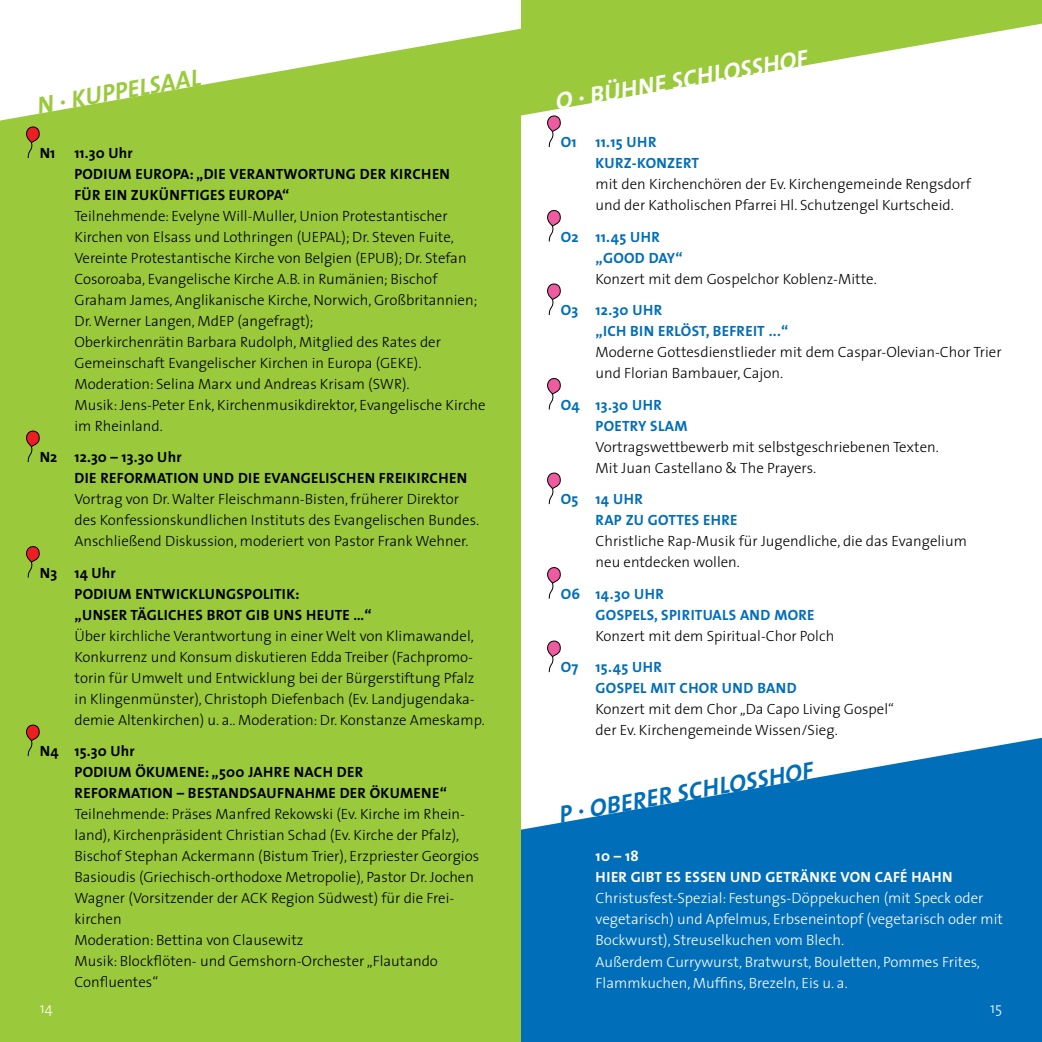
<style>
.page{position:relative;width:1042px;height:1042px;background:#fff}
.page>*{position:absolute;margin:0;border:0;box-sizing:border-box;transform-origin:0 0}
.t1{font:italic 700 24.5px "The Sans";color:#006eb9}
.t2{font:italic 700 24.5px "The Sans";color:#fff}
.t3{font:italic 700 24.5px "The Sans";color:#9aca3c}
.t4{font:300 14.88px/21px "The Sans";color:#000}
.t5{font:700 14.88px/21px "The Sans";letter-spacing:.02em;color:#000}
.t6{font:300 14.88px/21px "The Sans";color:#fff}
.t7{font:700 14.88px/21px "The Sans";letter-spacing:.02em;color:#006eb9}
.t8{font:700 14.88px/21px "The Sans";letter-spacing:.02em;color:#fff}
</style>
<div class="page">
<svg style="left:521px;top:738px;width:521px;height:304px;background:#2683c3"></svg>
<div style="left:0;top:17px;width:521px;height:1025px;background:#9aca3c"></div>
<svg style="left:0;top:17px;width:521px;height:104px;fill:#fff"></svg>
<svg style="left:521px;top:0;width:521px;height:116px;fill:#9aca3c"></svg>
<svg style="left:26px;top:126px;width:14px;height:32px"></svg>
<svg style="left:547px;top:114px;width:15px;height:33px"></svg>
<svg style="left:547px;top:210px;width:14px;height:32px"></svg>
<svg style="left:547px;top:283px;width:14px;height:32px"></svg>
<svg style="left:547px;top:378px;width:14px;height:32px"></svg>
<svg style="left:547px;top:472px;width:14px;height:33px"></svg>
<svg style="left:547px;top:567px;width:14px;height:32px"></svg>
<svg style="left:547px;top:640px;width:14px;height:33px"></svg>
<svg style="left:26px;top:430px;width:14px;height:33px"></svg>
<svg style="left:26px;top:546px;width:14px;height:32px"></svg>
<svg style="left:26px;top:724px;width:14px;height:33px"></svg>
<h1 class="t3" style="left:34px;top:85px;width:167px;rotate:-10deg">N · KUPPELSAAL</h1>
<p class="t5" style="left:40px;top:142px;width:17px">N1</p>
<p class="t5" style="left:74px;top:142px;width:377px">11.30 Uhr<br>PODIUM EUROPA: „DIE VERANTWORTUNG DER KIRCHEN<br>FÜR EIN ZUKÜNFTIGES EUROPA“</p>
<p class="t4" style="left:74px;top:205px;width:413px">Teilnehmende: Evelyne Will-Muller, Union Protestantischer Kirchen von Elsass und Lothringen (UEPAL); Dr. Steven Fuite, Vereinte Protestantische Kirche von Belgien (EPUB); Dr. Stefan Cosoroaba, Evangelische Kirche A.B. in Rumänien; Bischof Graham James, Anglikanische Kirche, Norwich, Großbritannien; Dr.Werner Langen, MdEP (angefragt);<br>Oberkirchenrätin Barbara Rudolph, Mitglied des Rates der Gemeinschaft Evangelischer Kirchen in Europa (GEKE).<br>Moderation: Selina Marx und Andreas Krisam (SWR).<br>Musik: Jens-Peter Enk, Kirchenmusikdirektor, Evangelische Kirche im Rheinland.</p>
<p class="t5" style="left:74px;top:446px;width:394px;text-indent:-35px">N2 12.30 – 13.30 Uhr<br>DIE REFORMATION UND DIE EVANGELISCHEN FREIKIRCHEN</p>
<p class="t4" style="left:74px;top:488px;width:406px">Vortrag von Dr.Walter Fleischmann-Bisten, früherer Direktor des Konfessionskundlichen Instituts des Evangelischen Bundes.<br>Anschließend Diskussion, moderiert von Pastor Frank Wehner.</p>
<p class="t5" style="left:75px;top:562px;width:299px;text-indent:-35px">N3 14 Uhr<br>PODIUM ENTWICKLUNGSPOLITIK:<br>„UNSER TÄGLICHES BROT GIB UNS HEUTE …“</p>
<p class="t4" style="left:75px;top:625px;width:412px">Über kirchliche Verantwortung in einer Welt von Klimawandel, Konkurrenz und Konsum diskutieren Edda Treiber (Fachpromo&shy;torin für Umwelt und Entwicklung bei der Bürgerstiftung Pfalz in Klingenmünster), Christoph Diefenbach (Ev. Landjugendaka&shy;demie Altenkirchen) u. a.. Moderation: Dr. Konstanze Ameskamp.</p>
<p class="t5" style="left:75px;top:740px;width:374px;text-indent:-35px">N4 15.30 Uhr<br>PODIUM ÖKUMENE: „500 JAHRE NACH DER<br>REFORMATION – BESTANDSAUFNAHME DER ÖKUMENE“</p>
<p class="t4" style="left:75px;top:803px;width:406px">Teilnehmende: Präses Manfred Rekowski (Ev. Kirche im Rhein&shy;land), Kirchenpräsident Christian Schad (Ev. Kirche der Pfalz), Bischof Stephan Ackermann (Bistum Trier), Erzpriester Georgios Basioudis (Griechisch-orthodoxe Metropolie), Pastor Dr. Jochen Wagner (Vorsitzender der ACK Region -Südwest) für die Frei&shy;kirchen<br>Moderation: Bettina von Clausewitz<br>Musik: Blockflöten- und Gemshorn-Orchester „Flautando Confluentes“</p>
<h1 class="t2" style="left:552px;top:82px;width:257px;rotate:-10deg">O · BÜHNE SCHLOSSHOF</h1>
<p class="t7" style="left:561px;top:131px;width:17px">O1</p>
<p class="t7" style="left:595px;top:131px;width:105px">11.15 UHR<br>KURZ-KONZERT</p>
<p class="t4" style="left:595px;top:173px;width:377px">mit den Kirchenchören der Ev. Kirchengemeinde Rengsdorf und der Katholischen Pfarrei Hl. Schutzengel Kurtscheid.</p>
<p class="t7" style="left:595px;top:226px;width:89px;text-indent:-35px">O2 11.45 UHR „GOOD DAY“</p>
<p class="t4" style="left:595px;top:268px;width:283px">Konzert mit dem Gospelchor Koblenz-Mitte.</p>
<p class="t7" style="left:595px;top:299px;width:194px;text-indent:-35px">O3 12.30 UHR<br>„ICH BIN ERLÖST, BEFREIT ...“</p>
<p class="t4" style="left:595px;top:341px;width:407px">Moderne Gottesdienstlieder mit dem Caspar-Olevian-Chor Trier und Florian Bambauer, Cajon.</p>
<p class="t7" style="left:595px;top:394px;width:94px;text-indent:-35px">O4 13.30 UHR<br>POETRY SLAM</p>
<p class="t4" style="left:595px;top:436px;width:345px">Vortragswettbewerb mit selbstgeschriebenen Texten.<br>Mit Juan Castellano &amp; The Prayers.</p>
<p class="t7" style="left:595px;top:488px;width:144px;text-indent:-35px">O5 14 UHR<br>RAP ZU GOTTES EHRE</p>
<p class="t4" style="left:595px;top:530px;width:373px">Christliche Rap-Musik für Jugendliche, die das Evangelium neu entdecken wollen.</p>
<p class="t7" style="left:595px;top:583px;width:220px;text-indent:-35px">O6 14.30 UHR<br>GOSPELS, SPIRITUALS AND MORE</p>
<p class="t4" style="left:595px;top:625px;width:240px">Konzert mit dem Spiritual-Chor Polch</p>
<p class="t7" style="left:595px;top:656px;width:202px;text-indent:-35px">O7 15.45 UHR<br>GOSPEL MIT CHOR UND BAND</p>
<p class="t4" style="left:595px;top:698px;width:300px">Konzert mit dem Chor „Da Capo Living Gospel“ der Ev. Kirchengemeinde Wissen/Sieg.</p>
<h1 class="t1" style="left:556px;top:794px;width:259px;rotate:-10deg">P · OBERER SCHLOSSHOF</h1>
<p class="t8" style="left:595px;top:845px;width:359px">10 – 18<br>HIER GIBT ES ESSEN UND GETRÄNKE VON CAFÉ HAHN</p>
<p class="t6" style="left:595px;top:887px;width:409px">Christusfest-Spezial: Festungs-Döppekuchen (mit Speck oder vegetarisch) und Apfelmus, Erbseneintopf (vegetarisch oder mit Bockwurst), Streuselkuchen vom Blech.<br>Außerdem Currywurst, Bratwurst, Bouletten, Pommes Frites, Flammkuchen, Muffins, Brezeln, Eis u. a.</p>
<p class="t6" style="left:40px;top:997px;width:14px">14</p>
<p class="t6" style="left:990px;top:997px;width:13px">15</p>
</div>
